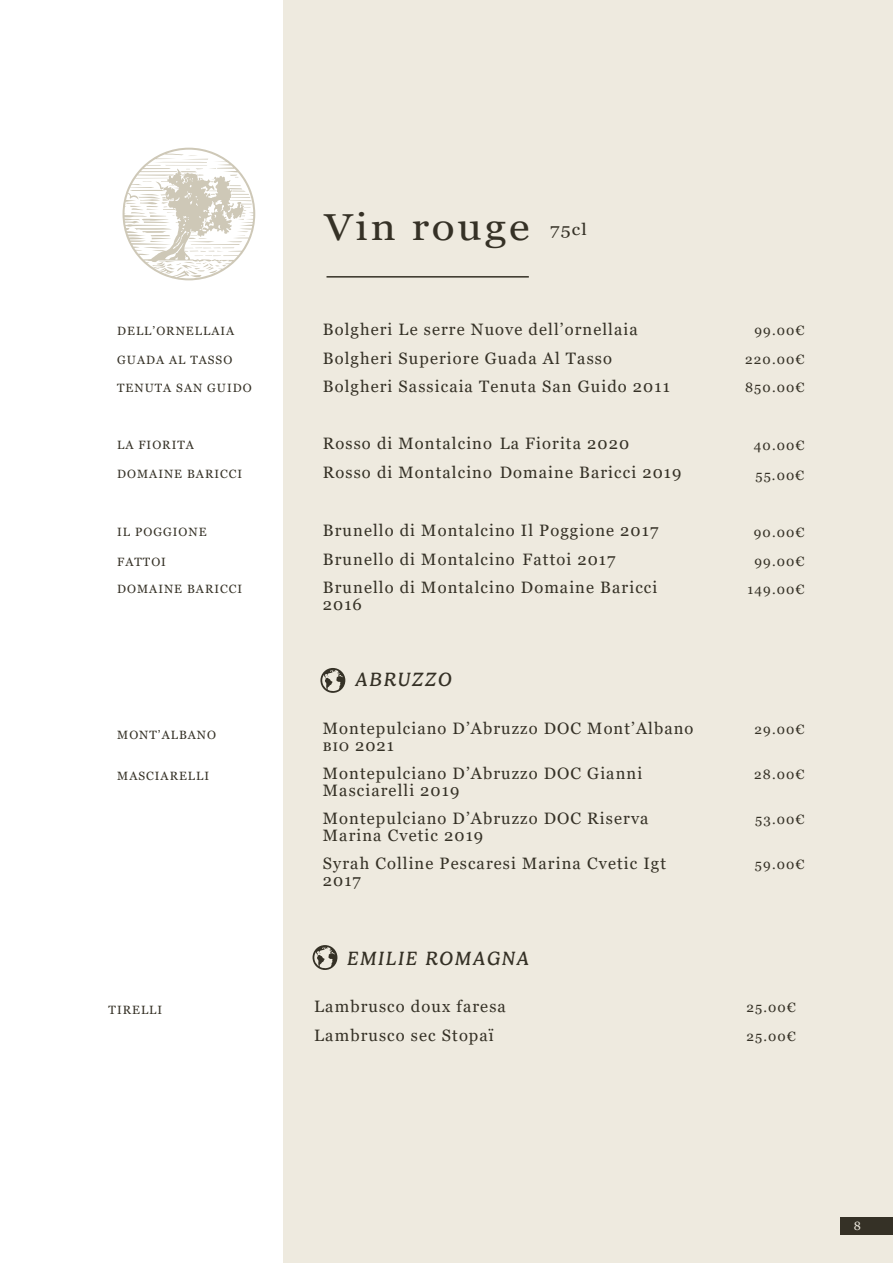
<style>
.page{position:relative;width:893px;height:1263px;background:#fff}
.page>*{position:absolute;margin:0;border:0;box-sizing:border-box;transform-origin:0 0}
.t1{font:37.5px "Georgia";letter-spacing:.065em;color:#353126;scale:1.13 1}
.t2{font:italic 19.5px "Gelica";letter-spacing:.09em;color:#353126}
.t3{font:16.5px/28.5px "Georgia";letter-spacing:.065em;color:#353126}
.t4{font:16.5px "Georgia";letter-spacing:.065em;color:#353126;scale:1.13 1}
.t5{font:13.5px/28.5px "Georgia";letter-spacing:.085em;color:#353126;text-align:justify}
.t6{font:12px "Georgia";letter-spacing:.085em;color:#353126}
.t7{font:12px "Georgia";color:#eeeadf}
</style>
<div class="page">
<div style="left:283px;top:0;width:610px;height:1263px;background:#eeeadf"></div>
<svg style="left:320px;top:668px;width:26px;height:25px"></svg>
<svg style="left:123px;top:148px;width:132px;height:132px"></svg>
<svg style="left:312px;top:945px;width:26px;height:25px"></svg>
<hr style="left:326px;top:276px;width:203px;height:2px;background:#353126">
<div style="left:840px;top:1217px;width:53px;height:18px;background:#353126"></div>
<p class="t6" style="left:117px;top:324px;width:118px">DELL’ORNELLAIA</p>
<p class="t6" style="left:117px;top:352px;width:117px">GUADA AL TASSO</p>
<p class="t6" style="left:117px;top:381px;width:136px">TENUTA SAN GUIDO</p>
<p class="t6" style="left:117px;top:438px;width:78px">LA FIORITA</p>
<p class="t6" style="left:117px;top:466px;width:127px">DOMAINE BARICCI</p>
<p class="t6" style="left:117px;top:524px;width:91px">IL POGGIONE</p>
<p class="t6" style="left:117px;top:554px;width:50px">FATTOI</p>
<p class="t6" style="left:117px;top:581px;width:127px">DOMAINE BARICCI</p>
<p class="t6" style="left:117px;top:727px;width:100px">MONT’ALBANO</p>
<p class="t6" style="left:117px;top:769px;width:93px">MASCIARELLI</p>
<p class="t6" style="left:109px;top:1002px;width:55px">TIRELLI</p>
<h1 class="t1" style="left:325px;top:204px;width:183px">Vin rouge</h1>
<p class="t4" style="left:550px;top:219px;width:34px">75cl</p>
<p class="t3" style="left:323px;top:316px;width:348px">Bolgheri Le serre Nuove dell’ornellaia<br>Bolgheri Superiore Guada Al Tasso<br>Bolgheri Sassicaia Tenuta San Guido 2011</p>
<p class="t5" style="left:745px;top:317px;width:61px;text-indent:9px">99.00€ 220.00€ 850.00€</p>
<p class="t3" style="left:323px;top:430px;width:360px">Rosso di Montalcino La Fiorita 2020<br>Rosso di Montalcino Domaine Baricci 2019</p>
<p class="t5" style="left:754px;top:431px;width:52px">40.00€</p>
<p class="t5" style="left:755px;top:461px;width:50px">55.00€</p>
<p class="t3" style="left:323px;top:517px;width:337px">Brunello di Montalcino Il Poggione 2017<br>Brunello di Montalcino Fattoi 2017<br>Brunello di Montalcino Domaine Baricci</p>
<p class="t3" style="left:323px;top:590px;width:41px">2016</p>
<p class="t2" style="left:355px;top:669px;width:97px">ABRUZZO</p>
<p class="t3" style="left:323px;top:721px;width:372px;line-height:16.5px">Montepulciano D’Abruzzo DOC Mont’Albano<br>BIO 2021</p>
<p class="t3" style="left:323px;top:766px;width:321px;line-height:16.5px">Montepulciano D’Abruzzo DOC Gianni<br>Masciarelli 2019</p>
<p class="t3" style="left:323px;top:811px;width:327px;line-height:16.5px">Montepulciano D’Abruzzo DOC Riserva<br>Marina Cvetic 2019</p>
<p class="t3" style="left:323px;top:856px;width:345px;line-height:16.5px">Syrah Colline Pescaresi Marina Cvetic Igt<br>2017</p>
<p class="t2" style="left:346px;top:947px;width:184px">EMILIE ROMAGNA</p>
<p class="t3" style="left:314px;top:993px;width:193px">Lambrusco doux faresa<br>Lambrusco sec Stopaï</p>
<p class="t5" style="left:747px;top:518px;width:58px;text-align:center">90.00€<br>99.00€<br>149.00€</p>
<p class="t5" style="left:754px;top:715px;width:51px">29.00€</p>
<p class="t5" style="left:754px;top:760px;width:52px">28.00€</p>
<p class="t5" style="left:755px;top:805px;width:51px">53.00€</p>
<p class="t5" style="left:755px;top:850px;width:51px">59.00€</p>
<p class="t5" style="left:746px;top:994px;width:51px">25.00€<br>25.00€</p>
<p class="t7" style="left:854px;top:1218px;width:9px">8</p>
</div>
